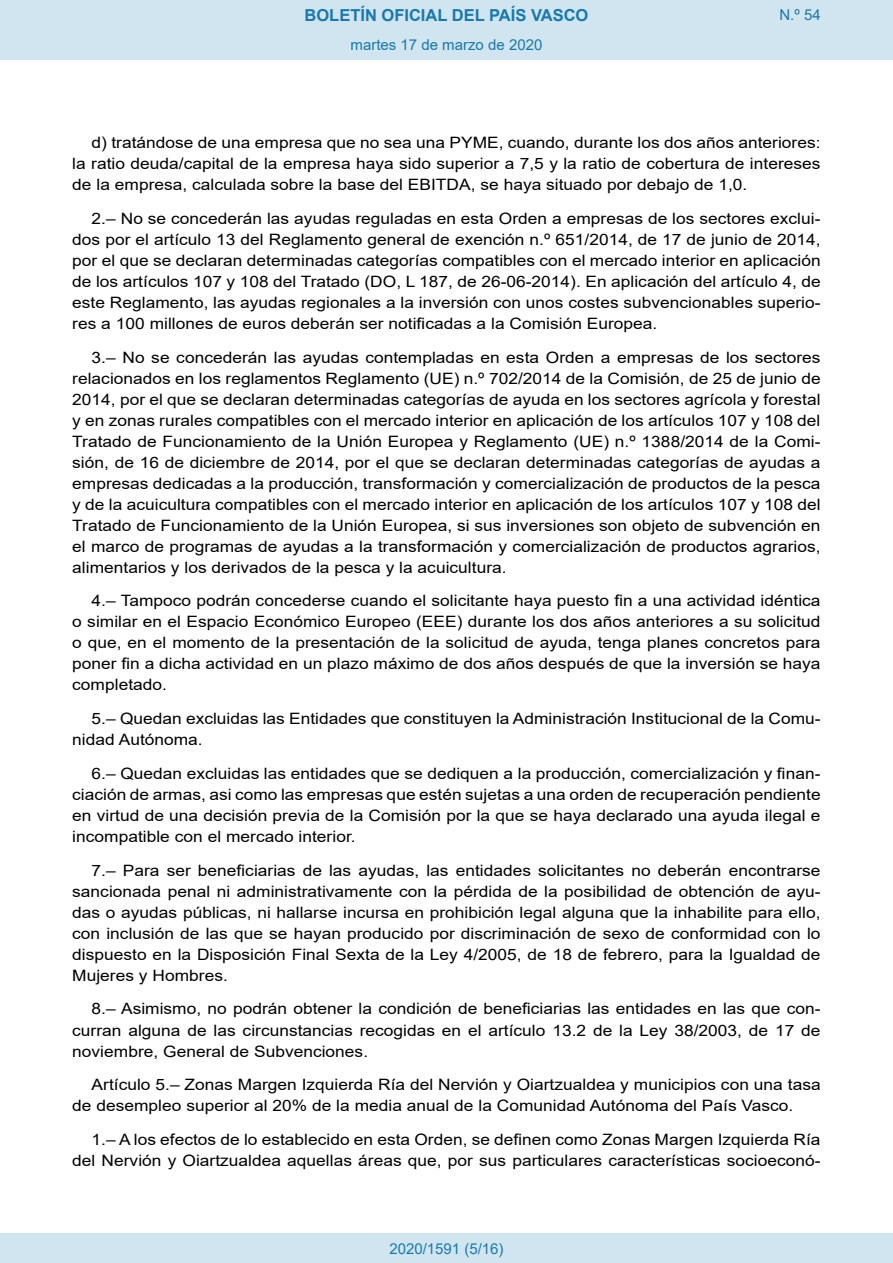
<style>
.page{position:relative;width:893px;height:1263px;background:#fff}
.page>*{position:absolute;margin:0;border:0;box-sizing:border-box;transform-origin:0 0}
.t1{font:700 16.5px "Arial";color:#1879ad}
.BOPVDetalle{font:15.6px/21px "Arial";color:#000;text-align:justify;scale:1.11 1}
.Paginacion_Centro{font:15px "Arial";color:#1879ad}
</style>
<div class="page">
<div style="left:0;top:0;width:893px;height:60px;background:#d0e5f0"></div>
<div style="left:0;top:1233px;width:893px;height:30px;background:#d0e5f0"></div>
<p class="t1" style="left:305px;top:3px;width:285px">BOLETÍN OFICIAL DEL PAÍS VASCO</p>
<p class="Paginacion_Centro" style="left:351px;top:35px;width:193px">martes 17 de marzo de 2020</p>
<p class="Paginacion_Centro" style="left:779px;top:5px;width:43px">N.º 54</p>
<p class="BOPVDetalle" style="left:72px;top:132px;width:676px;text-indent:19px">d) tratándose de una empresa que no sea una PYME, cuando, durante los dos años anteriores: la ratio deuda/capital de la empresa haya sido superior a 7,5 y la ratio de cobertura de intereses de la empresa, calculada sobre la base del EBITDA, se haya situado por debajo de 1,0.</p>
<p class="BOPVDetalle" style="left:72px;top:208px;width:676px;text-indent:19px">2.– No se concederán las ayudas reguladas en esta Orden a empresas de los sectores exclui&shy;dos por el artículo 13 del Reglamento general de exención n.º 651/2014, de 17 de junio de 2014, por el que se declaran determinadas categorías compatibles con el mercado interior en aplicación de los artículos 107 y 108 del Tratado (DO, L 187, de 26-06-2014). En aplicación del artículo 4, de este Reglamento, las ayudas regionales a la inversión con unos costes subvencionables superio&shy;res a 100 millones de euros deberán ser notificadas a la Comisión Europea.</p>
<p class="BOPVDetalle" style="left:72px;top:347px;width:676px;text-indent:19px">3.– No se concederán las ayudas contempladas en esta Orden a empresas de los sectores relacionados en los reglamentos Reglamento (UE) n.º 702/2014 de la Comisión, de 25 de junio de 2014, por el que se declaran determinadas categorías de ayuda en los sectores agrícola y forestal y en zonas rurales compatibles con el mercado interior en aplicación de los artículos 107 y 108 del Tratado de Funcionamiento de la Unión Europea y Reglamento (UE) n.º 1388/2014 de la Comi&shy;sión, de 16 de diciembre de 2014, por el que se declaran determinadas categorías de ayudas a empresas dedicadas a la producción, transformación y comercialización de productos de la pesca y de la acuicultura compatibles con el mercado interior en aplicación de los artículos 107 y 108 del Tratado de Funcionamiento de la Unión Europea, si sus inversiones son objeto de subvención en el marco de programas de ayudas a la transformación y comercialización de productos agrarios, alimentarios y los derivados de la pesca y la acuicultura.</p>
<p class="BOPVDetalle" style="left:72px;top:590px;width:676px;text-indent:19px">4.– Tampoco podrán concederse cuando el solicitante haya puesto fin a una actividad idéntica o similar en el Espacio Económico Europeo (EEE) durante los dos años anteriores a su solicitud o que, en el momento de la presentación de la solicitud de ayuda, tenga planes concretos para poner fin a dicha actividad en un plazo máximo de dos años después de que la inversión se haya completado.</p>
<p class="BOPVDetalle" style="left:72px;top:708px;width:676px;text-indent:19px">5.– Quedan excluidas las Entidades que constituyen la Administración Institucional de la Comu&shy;nidad Autónoma.</p>
<p class="BOPVDetalle" style="left:72px;top:763px;width:676px;text-indent:19px">6.– Quedan excluidas las entidades que se dediquen a la producción, comercialización y finan&shy;ciación de armas, asi como las empresas que estén sujetas a una orden de recuperación pendiente en virtud de una decisión previa de la Comisión por la que se haya declarado una ayuda ilegal e incompatible con el mercado interior.</p>
<p class="BOPVDetalle" style="left:72px;top:860px;width:676px;text-indent:19px">7.– Para ser beneficiarias de las ayudas, las entidades solicitantes no deberán encontrarse sancionada penal ni administrativamente con la pérdida de la posibilidad de obtención de ayu&shy;das o ayudas públicas, ni hallarse incursa en prohibición legal alguna que la inhabilite para ello, con inclusión de las que se hayan producido por discriminación de sexo de conformidad con lo dispuesto en la Disposición Final Sexta de la Ley 4/2005, de 18 de febrero, para la Igualdad de Mujeres y Hombres.</p>
<p class="BOPVDetalle" style="left:72px;top:998px;width:676px;text-indent:19px">8.– Asimismo, no podrán obtener la condición de beneficiarias las entidades en las que con&shy;curran alguna de las circunstancias recogidas en el artículo 13.2 de la Ley 38/2003, de 17 de noviembre, General de Subvenciones.</p>
<p class="BOPVDetalle" style="left:72px;top:1074px;width:676px;text-indent:19px">Artículo 5.– Zonas Margen Izquierda Ría del Nervión y Oiartzualdea y municipios con una tasa de desempleo superior al 20% de la media anual de la Comunidad Autónoma del País Vasco.</p>
<p class="BOPVDetalle" style="left:72px;top:1129px;width:676px;text-align:right">1.– A los efectos de lo establecido en esta Orden, se definen como Zonas Margen Izquierda Ría del Nervión y Oiartzualdea aquellas áreas que, por sus particulares características socioeconó-</p>
<p class="Paginacion_Centro" style="left:389px;top:1238px;width:116px">2020/1591 (5/16)</p>
</div>
